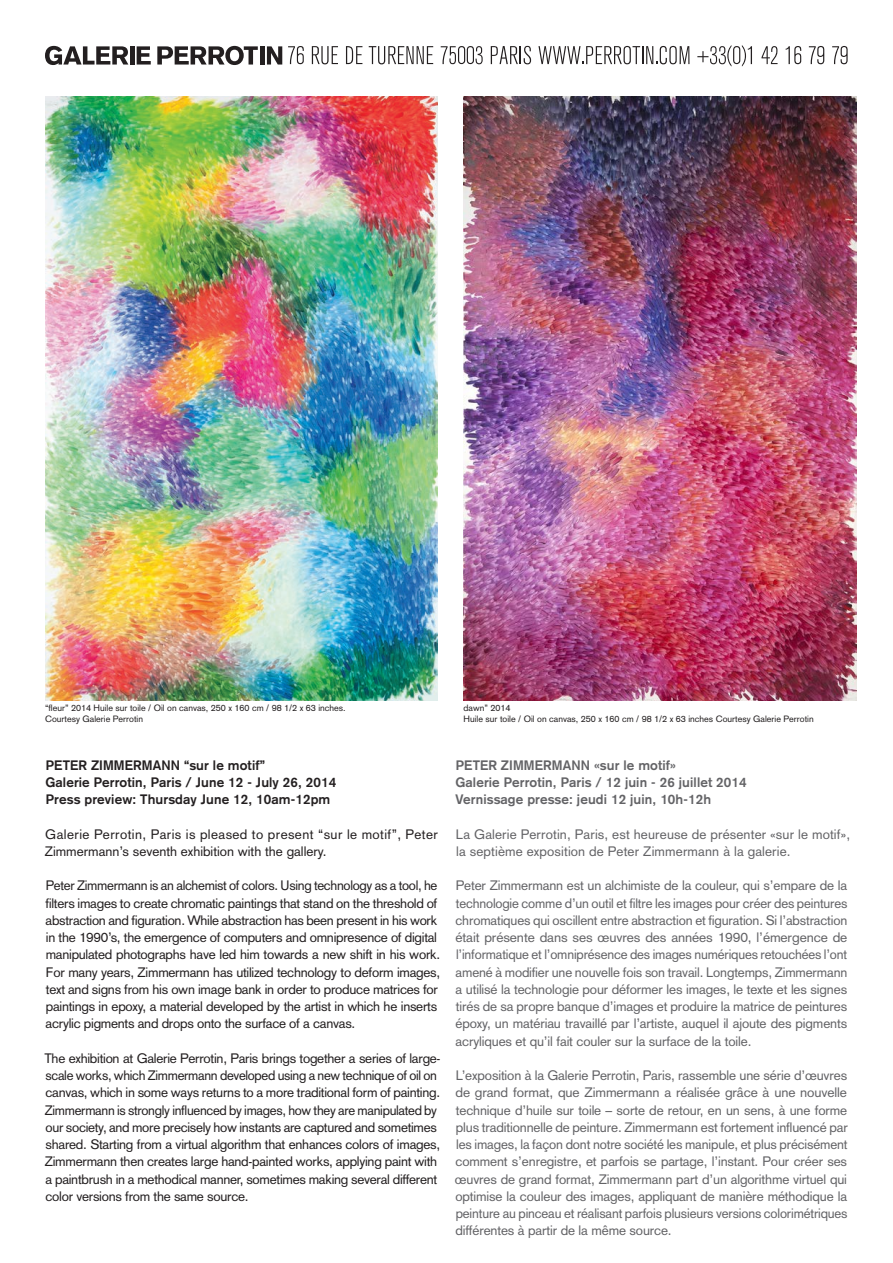
<style>
.page{position:relative;width:893px;height:1263px;background:#fff}
.page>*{position:absolute;margin:0;border:0;box-sizing:border-box;transform-origin:0 0}
.Paragraph_Style_1{font:13.5px/17.2px "Akzidenz Grotesk";letter-spacing:.01em;color:#636366;text-align:justify}
.Paragraph_Style_1-2{font:13.5px/17.2px "Akzidenz Grotesk";letter-spacing:-.02em;color:#231f20}
.Paragraph_Style_1-3{font:700 13.5px "Akzidenz Grotesk";letter-spacing:.01em;color:#636366}
.Paragraph_Style_1-4{font:700 13.5px "Akzidenz Grotesk";letter-spacing:.01em;color:#231f20}
.Paragraph_Style_1-5{font:13.5px "Akzidenz Grotesk";letter-spacing:.03em;color:#231f20}
.Paragraph_Style_1-6{font:13.5px "Akzidenz Grotesk";color:#231f20}
.t1{font:9px "Akzidenz Grotesk";color:#231f20}
</style>
<div class="page">
<svg style="left:288px;top:46px;width:16px;height:18px"></svg>
<svg style="left:312px;top:46px;width:26px;height:18px"></svg>
<svg style="left:346px;top:46px;width:16px;height:18px"></svg>
<svg style="left:369px;top:46px;width:64px;height:18px"></svg>
<svg style="left:441px;top:46px;width:42px;height:18px"></svg>
<svg style="left:491px;top:46px;width:40px;height:18px"></svg>
<svg style="left:538px;top:46px;width:151px;height:18px"></svg>
<svg style="left:697px;top:45px;width:55px;height:22px"></svg>
<svg style="left:761px;top:46px;width:16px;height:18px"></svg>
<svg style="left:786px;top:46px;width:15px;height:18px"></svg>
<svg style="left:809px;top:46px;width:15px;height:18px"></svg>
<svg style="left:832px;top:46px;width:16px;height:18px"></svg>
<svg style="left:45px;top:46px;width:83px;height:19px"></svg>
<hr style="left:130px;top:46px;width:4px;height:19px;background:#231f20">
<svg style="left:137px;top:46px;width:14px;height:19px"></svg>
<svg style="left:157px;top:46px;width:101px;height:19px"></svg>
<div style="left:260px;top:46px;width:5px;height:19px;background:#231f20"></div>
<svg style="left:267px;top:46px;width:15px;height:19px"></svg>
<img style="left:45px;top:97px;width:393px;height:603px">
<img style="left:463px;top:97px;width:393px;height:603px">
<p class="t1" style="left:45px;top:703px;width:302px">“fleur” 2014 Huile sur toile / Oil on canvas, 250 x 160 cm / 98 1/2 x 63 inches.</p>
<p class="t1" style="left:45px;top:713px;width:100px">Courtesy Galerie Perrotin</p>
<p class="Paragraph_Style_1-4" style="left:46px;top:757px;width:221px">PETER ZIMMERMANN “sur le motif”</p>
<p class="Paragraph_Style_1-4" style="left:45px;top:774px;width:292px">Galerie Perrotin, Paris / June 12 - July 26, 2014</p>
<p class="Paragraph_Style_1-4" style="left:46px;top:791px;width:286px">Press preview: Thursday June 12, 10am-12pm</p>
<p class="Paragraph_Style_1-5" style="left:45px;top:826px;width:394px">Galerie Perrotin, Paris is pleased to present “sur le motif”, Peter</p>
<p class="Paragraph_Style_1-6" style="left:45px;top:843px;width:283px">Zimmermann’s seventh exhibition with the gallery.</p>
<p class="Paragraph_Style_1-2" style="left:45px;top:877px;width:396px">Peter Zimmermann is an alchemist of colors. Using technology as a tool, he filters images to create chromatic paintings that stand on the threshold of abstraction and figuration. While abstraction has been present in his work in the 1990’s, the emergence of computers and omnipresence of digital manipulated photographs have led him towards a new shift in his work.<br>For many years, Zimmermann has utilized technology to deform images, text and signs from his own image bank in order to produce matrices for paintings in epoxy, a material developed by the artist in which he inserts acrylic pigments and drops onto the surface of a canvas.</p>
<p class="Paragraph_Style_1-2" style="left:44px;top:1049px;width:398px">The exhibition at Galerie Perrotin, Paris brings together a series of large&shy;scale works, which Zimmermann developed using a new technique of oil on canvas, which in some ways returns to a more traditional form of painting.<br>Zimmermann is strongly influenced by images, how they are manipulated by our society, and more precisely how instants are captured and sometimes shared. Starting from a virtual algorithm that enhances colors of images, Zimmermann then creates large hand-painted works, applying paint with a paintbrush in a methodical manner, sometimes making several different color versions from the same source.</p>
<p class="t1" style="left:463px;top:703px;width:48px">dawn” 2014</p>
<p class="t1" style="left:463px;top:713px;width:352px">Huile sur toile / Oil on canvas, 250 x 160 cm / 98 1/2 x 63 inches Courtesy Galerie Perrotin</p>
<p class="Paragraph_Style_1-3" style="left:456px;top:757px;width:222px">PETER ZIMMERMANN «sur le motif»</p>
<p class="Paragraph_Style_1-3" style="left:455px;top:774px;width:293px">Galerie Perrotin, Paris / 12 juin - 26 juillet 2014</p>
<p class="Paragraph_Style_1-3" style="left:456px;top:791px;width:257px">Vernissage presse: jeudi 12 juin, 10h-12h</p>
<p class="Paragraph_Style_1" style="left:456px;top:825px;width:396px">La Galerie Perrotin, Paris, est heureuse de présenter «sur le motif», la septième exposition de Peter Zimmermann à la galerie.</p>
<p class="Paragraph_Style_1" style="left:455px;top:877px;width:393px">Peter Zimmermann est un alchimiste de la couleur, qui s’empare de la technologie comme d’un outil et filtre les images pour créer des peintures chromatiques qui oscillent entre abstraction et figuration. Si l’abstraction était présente dans ses œuvres des années 1990, l’émergence de l’informatique et l’omniprésence des images numériques retouchées l’ont amené à modifier une nouvelle fois son travail. Longtemps, Zimmermann a utilisé la technologie pour déformer les images, le texte et les signes tirés de sa propre banque d’images et produire la matrice de peintures époxy, un matériau travaillé par l’artiste, auquel il ajoute des pigments acryliques et qu’il fait couler sur la surface de la toile.</p>
<p class="Paragraph_Style_1" style="left:455px;top:1067px;width:395px">L’exposition à la Galerie Perrotin, Paris, rassemble une série d’œuvres de grand format, que Zimmermann a réalisée grâce à une nouvelle technique d’huile sur toile – sorte de retour, en un sens, à une forme plus traditionnelle de peinture. Zimmermann est fortement influencé par les images, la façon dont notre société les manipule, et plus précisément comment s’enregistre, et parfois se partage, l’instant. Pour créer ses œuvres de grand format, Zimmermann part d’un algorithme virtuel qui optimise la couleur des images, appliquant de manière méthodique la peinture au pinceau et réalisant parfois plusieurs versions colorimétriques différentes à partir de la même source.</p>
</div>
